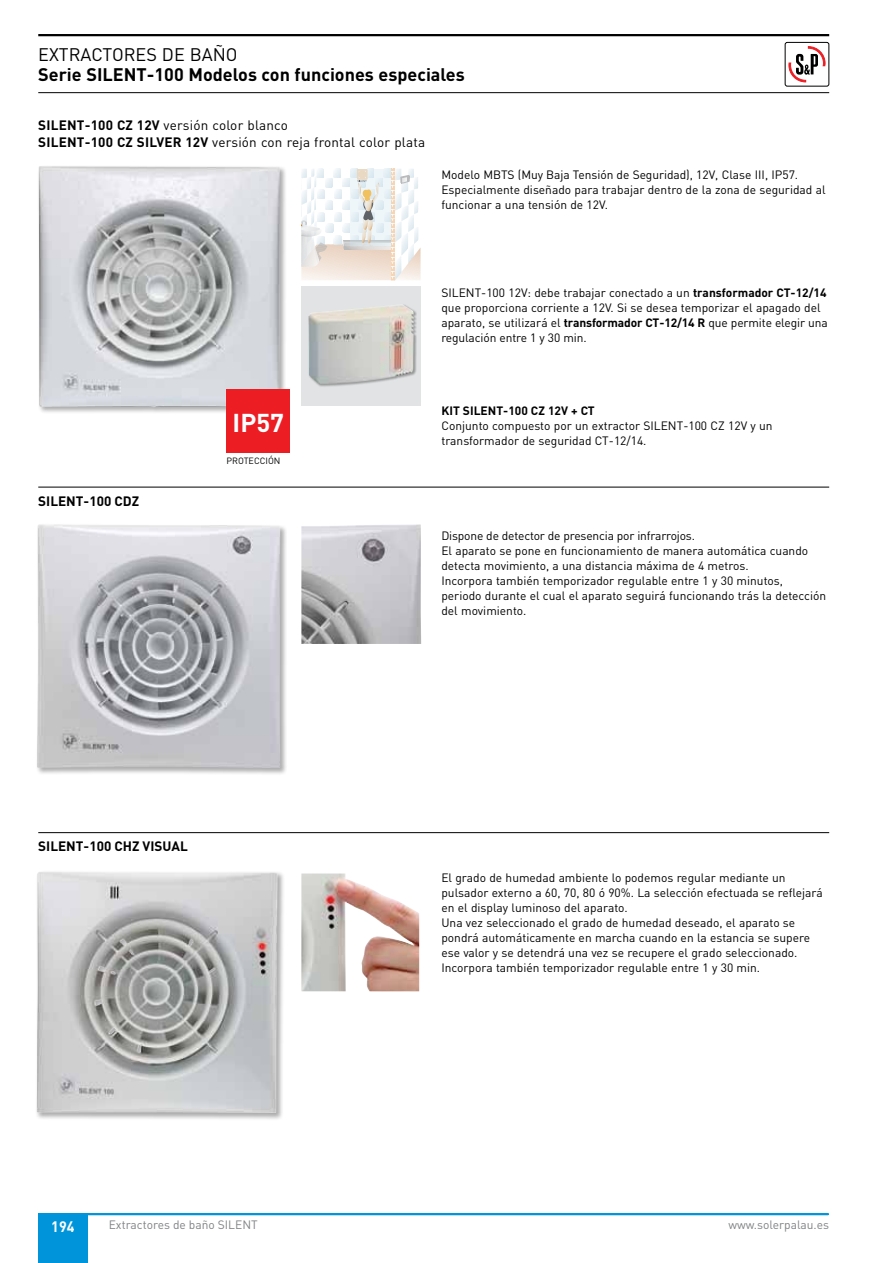
<style>
.page{position:relative;width:893px;height:1263px;background:#fff}
.page>*{position:absolute;margin:0;border:0;box-sizing:border-box;transform-origin:0 0}
.t1{font:700 25.5px "DIN";color:#fff}
.t2{font:700 18px "DIN";color:#000}
.t3{font:18px "DIN";color:#000}
.t4{font:700 15px "DIN";color:#fff;scale:.95 1}
.t5{font:13.5px/16.5px "DIN";letter-spacing:.015em;color:#000}
.t6{font:700 13.5px "DIN";color:#000}
.t7{font:12px/15px "DIN";color:#000}
.t8{font:12px "DIN";color:#808285}
.t9{font:700 12px "DIN";color:#000}
.t10{font:9px "DIN";color:#000}
.s1{font-weight:700}
</style>
<div class="page">
<hr style="left:39px;top:1213px;width:789px;height:2px;background:#0095da">
<div style="left:38px;top:1214px;width:49px;height:49px;background:#0095da"></div>
<hr style="left:38px;top:34px;width:791px;height:2px;background:#000">
<hr style="left:38px;top:92px;width:791px;height:1px;background:#000">
<svg style="left:788px;top:47px;width:38px;height:36px"></svg>
<div style="left:785px;top:42px;width:44px;height:44px;border:1px solid #000;border-radius:2px"></div>
<hr style="left:38px;top:487px;width:791px;height:1px;background:#000">
<hr style="left:38px;top:832px;width:791px;height:1px;background:#000">
<div style="left:301px;top:287px;width:119px;height:119px;background:#e2e3e4"></div>
<div style="left:308px;top:303px;width:109px;height:85px;background:#000;opacity:.33"></div>
<img style="left:308px;top:304px;width:106px;height:80px">
<svg style="left:301px;top:169px;width:119px;height:112px"></svg>
<img style="left:301px;top:524px;width:120px;height:120px">
<img style="left:301px;top:873px;width:118px;height:118px">
<div style="left:37px;top:164px;width:250px;height:251px;background:#000;opacity:.33"></div>
<img style="left:38px;top:166px;width:242px;height:242px">
<div style="left:35px;top:523px;width:253px;height:252px;background:#000;opacity:.33"></div>
<img style="left:36px;top:524px;width:245px;height:244px">
<div style="left:35px;top:870px;width:250px;height:250px;background:#000;opacity:.33"></div>
<img style="left:37px;top:872px;width:240px;height:241px">
<div style="left:226px;top:389px;width:64px;height:64px;background:#ed1d24"></div>
<h2 class="t3" style="left:38px;top:43px;width:201px">EXTRACTORES DE BAÑO</h2>
<h2 class="t2" style="left:38px;top:62px;width:428px">Serie SILENT-100 Modelos con funciones especiales</h2>
<p class="t5" style="left:38px;top:117px;width:388px"><span class="s1">SILENT-100 CZ 12V</span> versión color blanco<br><span class="s1">SILENT-100 CZ SILVER 12V</span> versión con reja frontal color plata</p>
<p class="t7" style="left:441px;top:166px;width:386px">Modelo MBTS (Muy Baja Tensión de Seguridad), 12V, Clase III, IP57.<br>Especialmente diseñado para trabajar dentro de la zona de seguridad al funcionar a una tensión de 12V.</p>
<p class="t6" style="left:38px;top:492px;width:102px">SILENT-100 CDZ</p>
<h1 class="t1" style="left:233px;top:406px;width:53px">IP57</h1>
<p class="t10" style="left:226px;top:455px;width:56px">PROTECCIÓN</p>
<p class="t6" style="left:38px;top:838px;width:151px">SILENT-100 CHZ VISUAL</p>
<p class="t7" style="left:441px;top:284px;width:388px">SILENT-100 12V: debe trabajar conectado a un <span class="s1">transformador CT-12/14 </span>que proporciona corriente a 12V. Si se desea temporizar el apagado del aparato, se utilizará el <span class="s1">transformador CT-12/14 R</span> que permite elegir una regulación entre 1 y 30 min.</p>
<p class="t9" style="left:441px;top:402px;width:155px">KIT SILENT-100 CZ 12V + CT</p>
<p class="t7" style="left:441px;top:418px;width:333px">Conjunto compuesto por un extractor SILENT-100 CZ 12V y un transformador de seguridad CT-12/14.</p>
<p class="t7" style="left:441px;top:527px;width:386px">Dispone de detector de presencia por infrarrojos.<br>El aparato se pone en funcionamiento de manera automática cuando detecta movimiento, a una distancia máxima de 4 metros.<br>Incorpora también temporizador regulable entre 1 y 30 minutos, periodo durante el cual el aparato seguirá funcionando trás la detección del movimiento.</p>
<p class="t7" style="left:441px;top:870px;width:383px">El grado de humedad ambiente lo podemos regular mediante un pulsador externo a 60, 70, 80 ó 90%. La selección efectuada se reflejará en el display luminoso del aparato.<br>Una vez seleccionado el grado de humedad deseado, el aparato se pondrá automáticamente en marcha cuando en la estancia se supere ese valor y se detendrá una vez se recupere el grado seleccionado.<br>Incorpora también temporizador regulable entre 1 y 30 min.</p>
<p class="t4" style="left:51px;top:1217px;width:26px">194</p>
<p class="t8" style="left:109px;top:1217px;width:150px">Extractores de baño SILENT</p>
<p class="t8" style="left:728px;top:1217px;width:102px">www.solerpalau.es</p>
</div>
